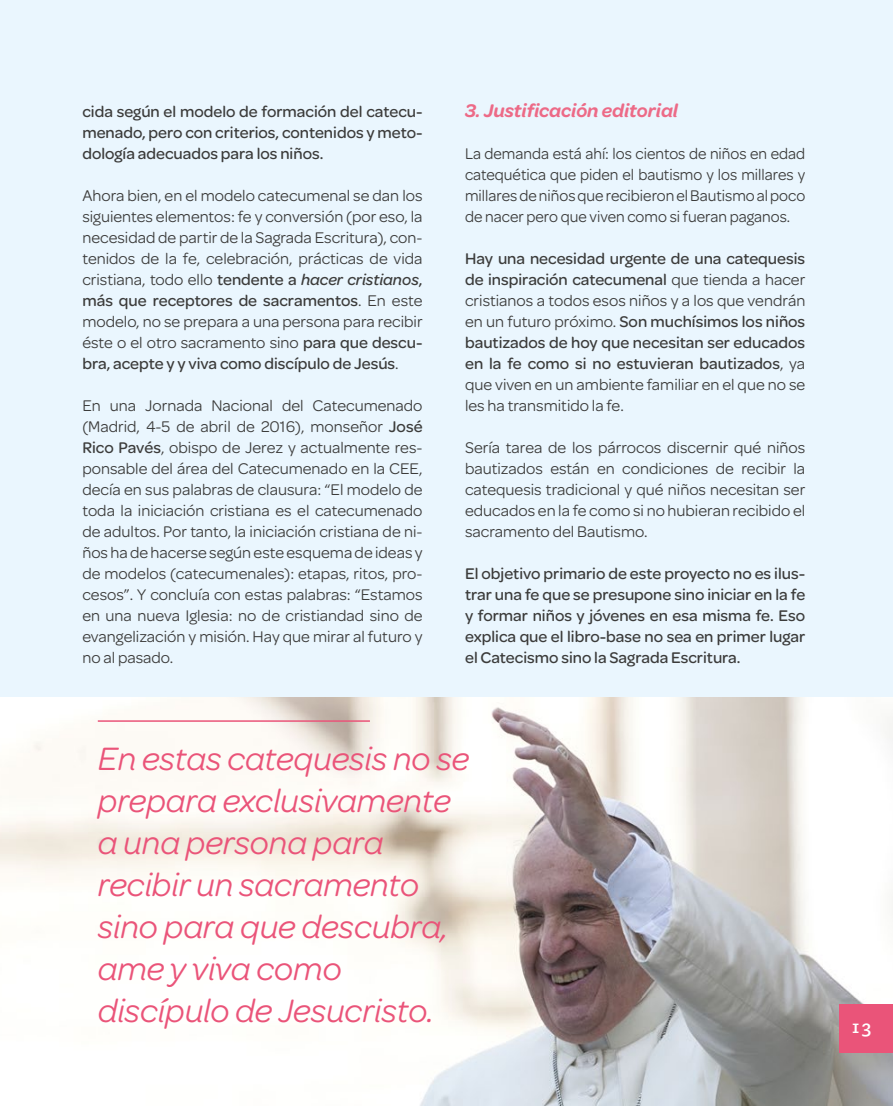
<style>
.page{position:relative;width:893px;height:1106px;background:#eaf6fe}
.page>*{position:absolute;margin:0;border:0;box-sizing:border-box;transform-origin:0 0}
.t1{font:italic 34.5px/42px "Omnes";color:#ea5479}
.t2{font:italic 600 19.5px "Omnes";color:#ed6a87}
.t3{font:700 18px "Caecilia LT Std";color:#fff}
.t4{font:16.5px/21px "Omnes";color:#3c3c3b;text-align:justify}
.t5{font:500 16.5px/21px "Omnes";color:#3c3c3b;text-align:justify}
.t6{font:16.5px/21px "Omnes";color:#3c3c3b;text-align:justify;scale:.96 1}
.s1{font-weight:500}
.s2{font-weight:500;font-style:italic}
.s3{font-weight:400}
</style>
<div class="page">
<img style="left:1px;top:697px;width:892px;height:409px">
<hr style="left:98px;top:720px;width:272px;height:2px;background:#ea5479">
<img style="left:0;top:697px;width:1px;height:409px">
<div style="left:839px;top:1003px;width:54px;height:49px;background:#ea5479"></div>
<p class="t5" style="left:82px;top:100px;width:342px">cida según el modelo de formación del catecu&shy;menado, pero con criterios, contenidos y meto&shy;dología adecuados para los niños.</p>
<p class="t4" style="left:82px;top:184px;width:342px">Ahora bien, en el modelo catecumenal se dan los siguientes elementos: fe y conversión (por eso, la necesidad de partir de la Sagrada Escritura), con&shy;tenidos de la fe, celebración, prácticas de vida cristiana, todo ello <span class="s1">tendente a</span> <span class="s2">hacer cristianos</span><span class="s1">, más que receptores de sacramentos</span>. En este modelo, no se prepara a una persona para recibir éste o el otro sacramento sino <span class="s1">para que descu&shy;bra, acepte y y viva como discípulo de Jesús</span>.</p>
<p class="t4" style="left:82px;top:394px;width:342px">En una Jornada Nacional del Catecumenado (Madrid, 4-5 de abril de 2016), monseñor <span class="s1">José Rico Pavés</span>, obispo de Jerez y actualmente res&shy;ponsable del área del Catecumenado en la CEE, decía en sus palabras de clausura: “El modelo de toda la iniciación cristiana es el catecumenado de adultos. Por tanto, la iniciación cristiana de ni&shy;ños ha de hacerse según este esquema de ideas y de modelos (catecumenales): etapas, ritos, pro&shy;cesos”. Y concluía con estas palabras: “Estamos en una nueva Iglesia: no de cristiandad sino de evangelización y misión. Hay que mirar al futuro y no al pasado.</p>
<p class="t2" style="left:465px;top:97px;width:214px">3. Justificación editorial</p>
<p class="t6" style="left:465px;top:142px;width:356px">La demanda está ahí: los cientos de niños en edad catequética que piden el bautismo y los millares y millares de niños que recibieron el Bautismo al poco de nacer pero que viven como si fueran paganos.</p>
<p class="t5" style="left:465px;top:247px;width:342px">Hay una necesidad urgente de una catequesis de inspiración catecumenal <span class="s3">que tienda a hacer cristianos a todos esos niños y a los que vendrán en un futuro próximo.</span> Son muchísimos los niños bautizados de hoy que necesitan ser educados en la fe como si no estuvieran bautizados<span class="s3">, ya que viven en un ambiente familiar en el que no se les ha transmitido la fe.</span></p>
<p class="t4" style="left:465px;top:436px;width:342px">Sería tarea de los párrocos discernir qué niños bautizados están en condiciones de recibir la catequesis tradicional y qué niños necesitan ser educados en la fe como si no hubieran recibido el sacramento del Bautismo.</p>
<p class="t5" style="left:465px;top:562px;width:342px">El objetivo primario de este proyecto no es ilus&shy;trar una fe que se presupone sino iniciar en la fe y formar niños y jóvenes en esa misma fe. Eso explica que el libro-base no sea en primer lugar el Catecismo sino la Sagrada Escritura.</p>
<h1 class="t1" style="left:98px;top:735px;width:373px">En estas catequesis no se prepara exclusivamente a una persona para recibir un sacramento sino para que descubra, ame y viva como discípulo de Jesucristo.</h1>
<p class="t3" style="left:850px;top:1015px;width:23px">13</p>
</div>
